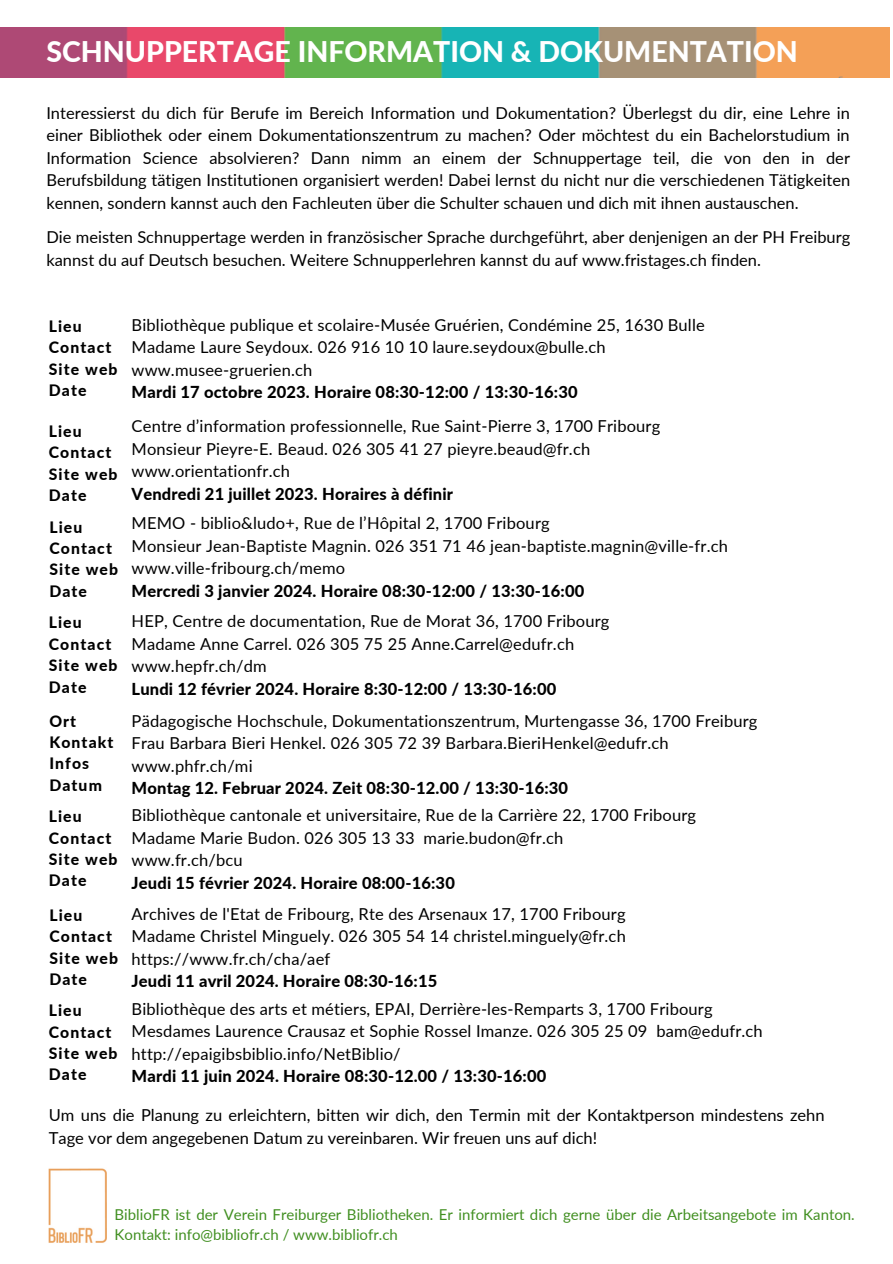
<style>
.page{position:relative;width:893px;height:1264px;background:#fff}
.page>*{position:absolute;margin:0;border:0;box-sizing:border-box;transform-origin:0 0}
.t1{font:800 28.5px "Lato";color:#fff}
.t2{font:16.5px/22.5px "Lato";letter-spacing:.01em;color:#000}
.t3{font:800 16.5px "Lato";letter-spacing:.01em;color:#000}
.t4{font:800 15.75px "Lato";letter-spacing:.07em;color:#000}
.t5{font:15px/20.5px "Lato";color:#418f21}
</style>
<div class="page">
<img style="left:0;top:28px;width:889px;height:49px">
<img style="left:49px;top:1168px;width:57px;height:75px">
<p class="t1" style="left:46px;top:34px;width:753px">SCHNUPPERTAGE INFORMATION &amp; DOKUMENTATION</p>
<p class="t2" style="left:46px;top:101px;width:805px;text-align:justify">Interessierst du dich für Berufe im Bereich Information und Dokumentation? Überlegst du dir, eine Lehre in einer Bibliothek oder einem Dokumentationszentrum zu machen? Oder möchtest du ein Bachelorstudium in Information Science absolvieren? Dann nimm an einem der Schnuppertage teil, die von den in der Berufsbildung tätigen Institutionen organisiert werden! Dabei lernst du nicht nur die verschiedenen Tätigkeiten kennen, sondern kannst auch den Fachleuten über die Schulter schauen und dich mit ihnen austauschen.</p>
<p class="t2" style="left:46px;top:225px;width:805px">Die meisten Schnuppertage werden in französischer Sprache durchgeführt, aber denjenigen an der PH Freiburg kannst du auf Deutsch besuchen. Weitere Schnupperlehren kannst du auf www.fristages.ch finden.</p>
<p class="t2" style="left:132px;top:313px;width:574px">Bibliothèque publique et scolaire-Musée Gruérien, Condémine 25, 1630 Bulle</p>
<p class="t2" style="left:132px;top:335px;width:475px">Madame Laure Seydoux. 026 916 10 10 laure.seydoux@bulle.ch</p>
<p class="t2" style="left:132px;top:358px;width:182px">www.musee-gruerien.ch</p>
<p class="t3" style="left:132px;top:382px;width:447px">Mardi 17 octobre 2023. Horaire 08:30-12:00 / 13:30-16:30</p>
<p class="t4" style="left:49px;top:316px;width:34px">Lieu</p>
<p class="t4" style="left:49px;top:338px;width:64px">Contact</p>
<p class="t4" style="left:49px;top:359px;width:70px">Site web</p>
<p class="t4" style="left:49px;top:380px;width:39px">Date</p>
<p class="t4" style="left:49px;top:421px;width:34px">Lieu</p>
<p class="t4" style="left:49px;top:442px;width:64px">Contact</p>
<p class="t4" style="left:49px;top:464px;width:70px">Site web</p>
<p class="t4" style="left:49px;top:485px;width:39px">Date</p>
<p class="t4" style="left:49px;top:517px;width:34px">Lieu</p>
<p class="t4" style="left:49px;top:538px;width:64px">Contact</p>
<p class="t4" style="left:49px;top:560px;width:70px">Site web</p>
<p class="t4" style="left:49px;top:581px;width:39px">Date</p>
<p class="t4" style="left:49px;top:613px;width:34px">Lieu</p>
<p class="t4" style="left:49px;top:634px;width:64px">Contact</p>
<p class="t4" style="left:49px;top:655px;width:70px">Site web</p>
<p class="t4" style="left:49px;top:677px;width:39px">Date</p>
<p class="t4" style="left:49px;top:711px;width:28px">Ort</p>
<p class="t4" style="left:49px;top:732px;width:66px">Kontakt</p>
<p class="t4" style="left:49px;top:753px;width:41px">Infos</p>
<p class="t4" style="left:49px;top:775px;width:54px">Datum</p>
<p class="t4" style="left:49px;top:806px;width:34px">Lieu</p>
<p class="t4" style="left:49px;top:828px;width:64px">Contact</p>
<p class="t4" style="left:49px;top:849px;width:70px">Site web</p>
<p class="t4" style="left:49px;top:870px;width:39px">Date</p>
<p class="t4" style="left:49px;top:905px;width:34px">Lieu</p>
<p class="t4" style="left:49px;top:926px;width:64px">Contact</p>
<p class="t4" style="left:49px;top:948px;width:70px">Site web</p>
<p class="t4" style="left:49px;top:969px;width:39px">Date</p>
<p class="t4" style="left:49px;top:1000px;width:34px">Lieu</p>
<p class="t4" style="left:49px;top:1022px;width:64px">Contact</p>
<p class="t4" style="left:49px;top:1043px;width:70px">Site web</p>
<p class="t4" style="left:49px;top:1064px;width:39px">Date</p>
<p class="t2" style="left:49px;top:1103px;width:777px;line-height:23px">Um uns die Planung zu erleichtern, bitten wir dich, den Termin mit der Kontaktperson mindestens zehn<br>Tage vor dem angegebenen Datum zu vereinbaren. Wir freuen uns auf dich!</p>
<p class="t2" style="left:132px;top:415px;width:530px">Centre d’information professionnelle, Rue Saint-Pierre 3, 1700 Fribourg</p>
<p class="t2" style="left:132px;top:437px;width:460px">Monsieur Pieyre-E. Beaud. 026 305 41 27 pieyre.beaud@fr.ch</p>
<p class="t2" style="left:132px;top:460px;width:160px">www.orientationfr.ch</p>
<p class="t3" style="left:132px;top:483px;width:323px">Vendredi 21 juillet 2023. Horaires à définir</p>
<p class="t2" style="left:132px;top:511px;width:419px">MEMO - biblio&amp;ludo+, Rue de l’Hôpital 2, 1700 Fribourg</p>
<p class="t2" style="left:132px;top:534px;width:597px">Monsieur Jean-Baptiste Magnin. 026 351 71 46 jean-baptiste.magnin@ville-fr.ch</p>
<p class="t2" style="left:132px;top:556px;width:215px">www.ville-fribourg.ch/memo</p>
<p class="t3" style="left:132px;top:580px;width:454px">Mercredi 3 janvier 2024. Horaire 08:30-12:00 / 13:30-16:00</p>
<p class="t2" style="left:132px;top:609px;width:479px">HEP, Centre de documentation, Rue de Morat 36, 1700 Fribourg</p>
<p class="t2" style="left:132px;top:632px;width:444px">Madame Anne Carrel. 026 305 75 25 Anne.Carrel@edufr.ch</p>
<p class="t2" style="left:132px;top:654px;width:137px">www.hepfr.ch/dm</p>
<p class="t3" style="left:132px;top:678px;width:426px">Lundi 12 février 2024. Horaire 8:30-12:00 / 13:30-16:00</p>
<p class="t2" style="left:132px;top:709px;width:627px">Pädagogische Hochschule, Dokumentationszentrum, Murtengasse 36, 1700 Freiburg</p>
<p class="t2" style="left:132px;top:731px;width:538px">Frau Barbara Bieri Henkel. 026 305 72 39 Barbara.BieriHenkel@edufr.ch</p>
<p class="t2" style="left:132px;top:754px;width:122px">www.phfr.ch/mi</p>
<p class="t3" style="left:132px;top:778px;width:438px">Montag 12. Februar 2024. Zeit 08:30-12.00 / 13:30-16:30</p>
<p class="t2" style="left:132px;top:803px;width:566px">Bibliothèque cantonale et universitaire, Rue de la Carrière 22, 1700 Fribourg</p>
<p class="t2" style="left:132px;top:826px;width:433px">Madame Marie Budon. 026 305 13 33 marie.budon@fr.ch</p>
<p class="t2" style="left:132px;top:848px;width:113px">www.fr.ch/bcu</p>
<p class="t3" style="left:132px;top:872px;width:325px">Jeudi 15 février 2024. Horaire 08:00-16:30</p>
<p class="t2" style="left:132px;top:902px;width:495px">Archives de l'Etat de Fribourg, Rte des Arsenaux 17, 1700 Fribourg</p>
<p class="t2" style="left:132px;top:924px;width:495px">Madame Christel Minguely. 026 305 54 14 christel.minguely@fr.ch</p>
<p class="t2" style="left:132px;top:947px;width:200px">https://www.fr.ch/cha/aef</p>
<p class="t3" style="left:132px;top:970px;width:307px">Jeudi 11 avril 2024. Horaire 08:30-16:15</p>
<p class="t2" style="left:132px;top:997px;width:582px">Bibliothèque des arts et métiers, EPAI, Derrière-les-Remparts 3, 1700 Fribourg</p>
<p class="t2" style="left:132px;top:1019px;width:632px">Mesdames Laurence Crausaz et Sophie Rossel Imanze. 026 305 25 09 bam@edufr.ch</p>
<p class="t2" style="left:132px;top:1042px;width:270px">http://epaigibsbiblio.info/NetBiblio/</p>
<p class="t3" style="left:132px;top:1066px;width:416px">Mardi 11 juin 2024. Horaire 08:30-12.00 / 13:30-16:00</p>
<p class="t5" style="left:115px;top:1203px;width:741px">BiblioFR ist der Verein Freiburger Bibliotheken. Er informiert dich gerne über die Arbeitsangebote im Kanton.<br>Kontakt: info@bibliofr.ch / www.bibliofr.ch</p>
</div>
